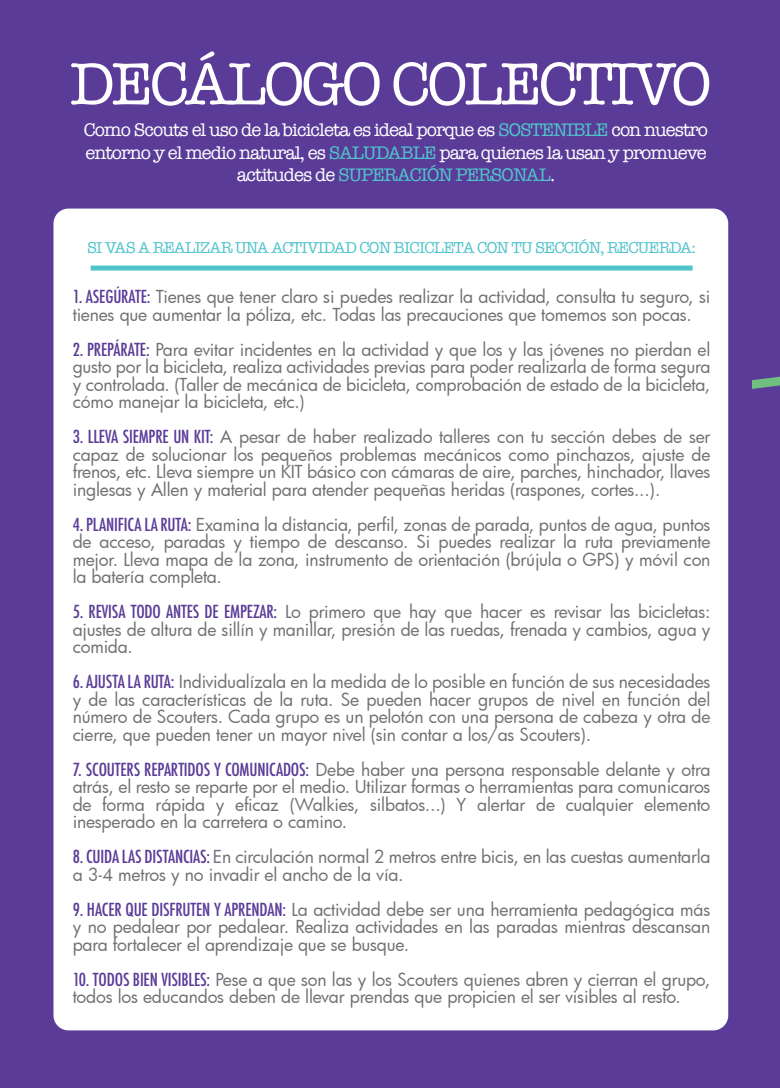
<style>
.page{position:relative;width:780px;height:1088px;background:#5a3c98}
.page>*{position:absolute;margin:0;border:0;box-sizing:border-box;transform-origin:0 0}
.t1{font:61.38px "American Typewriter";letter-spacing:-.05em;color:#fff}
.t2{font:18.75px/22.5px "American Typewriter";letter-spacing:-.05em;color:#fff;text-align:center}
.t3{font:17.5px/17.5px "Futura";letter-spacing:-.015em;color:#707174;text-align:justify}
.t4{font:16.25px "American Typewriter";letter-spacing:-.05em;color:#51c4cb}
.s1{color:#51c4cb}
.s2{font-weight:500;font-stretch:condensed;color:#5a3c98}
</style>
<div class="page">
<div style="left:53px;top:209px;width:675px;height:821px;background:#fff;border-radius:15px"></div>
<div style="left:91px;top:266px;width:601px;height:5px;background:#51c4cb"></div>
<svg style="left:752px;top:376px;width:28px;height:13px"></svg>
<h1 class="t1" style="left:70px;top:37px;width:643px">DECÁLOGO COLECTIVO</h1>
<p class="t2" style="left:84px;top:118px;width:625px">Como Scouts el uso de la bicicleta es ideal porque es <span class="s1">SOSTENIBLE</span> con nuestro entorno y el medio natural, es <span class="s1">SALUDABLE</span> para quienes la usan y promueve actitudes de <span class="s1">SUPERACIÓN PERSONAL</span>.</p>
<p class="t4" style="left:87px;top:235px;width:610px">SI VAS A REALIZAR UNA ACTIVIDAD CON BICICLETA CON TU SECCIÓN, RECUERDA:</p>
<p class="t3" style="left:73px;top:288px;width:639px"><span class="s2">1. ASEGÚRATE:</span> Tienes que tener claro si puedes realizar la actividad, consulta tu seguro, si tienes que aumentar la póliza, etc. Todas las precauciones que tomemos son pocas.</p>
<p class="t3" style="left:73px;top:340px;width:639px"><span class="s2">2. PREPÁRATE:</span> Para evitar incidentes en la actividad y que los y las jóvenes no pierdan el gusto por la bicicleta, realiza actividades previas para poder realizarla de forma segura y controlada. (Taller de mecánica de bicicleta, comprobación de estado de la bicicleta, cómo manejar la bicicleta, etc.)</p>
<p class="t3" style="left:73px;top:428px;width:639px"><span class="s2">3. LLEVA SIEMPRE UN KIT:</span> A pesar de haber realizado talleres con tu sección debes de ser capaz de solucionar los pequeños problemas mecánicos como pinchazos, ajuste de frenos, etc. Lleva siempre un KIT básico con cámaras de aire, parches, hinchador, llaves inglesas y Allen y material para atender pequeñas heridas (raspones, cortes...).</p>
<p class="t3" style="left:73px;top:515px;width:639px"><span class="s2">4. PLANIFICA LA RUTA:</span> Examina la distancia, perfil, zonas de parada, puntos de agua, puntos de acceso, paradas y tiempo de descanso. Si puedes realizar la ruta previamente mejor. Lleva mapa de la zona, instrumento de orientación (brújula o GPS) y móvil con la batería completa.</p>
<p class="t3" style="left:73px;top:603px;width:639px"><span class="s2">5. REVISA TODO ANTES DE EMPEZAR:</span> Lo primero que hay que hacer es revisar las bicicletas: ajustes de altura de sillín y manillar, presión de las ruedas, frenada y cambios, agua y comida.</p>
<p class="t3" style="left:73px;top:673px;width:639px"><span class="s2">6. AJUSTA LA RUTA:</span> Individualízala en la medida de lo posible en función de sus necesidades y de las características de la ruta. Se pueden hacer grupos de nivel en función del número de Scouters. Cada grupo es un pelotón con una persona de cabeza y otra de cierre, que pueden tener un mayor nivel (sin contar a los/as Scouters).</p>
<p class="t3" style="left:73px;top:760px;width:639px"><span class="s2">7. SCOUTERS REPARTIDOS Y COMUNICADOS:</span> Debe haber una persona responsable delante y otra atrás, el resto se reparte por el medio. Utilizar formas o herramientas para comunicaros de forma rápida y eficaz (Walkies, silbatos...) Y alertar de cualquier elemento inesperado en la carretera o camino.</p>
<p class="t3" style="left:73px;top:848px;width:639px"><span class="s2">8. CUIDA LAS DISTANCIAS:</span> En circulación normal 2 metros entre bicis, en las cuestas aumentarla a 3-4 metros y no invadir el ancho de la vía.</p>
<p class="t3" style="left:73px;top:900px;width:639px"><span class="s2">9. HACER QUE DISFRUTEN Y APRENDAN:</span> La actividad debe ser una herramienta pedagógica más y no pedalear por pedalear. Realiza actividades en las paradas mientras descansan para fortalecer el aprendizaje que se busque.</p>
<p class="t3" style="left:73px;top:970px;width:639px"><span class="s2">10. TODOS BIEN VISIBLES:</span> Pese a que son las y los Scouters quienes abren y cierran el grupo, todos los educandos deben de llevar prendas que propicien el ser visibles al resto.</p>
</div>
